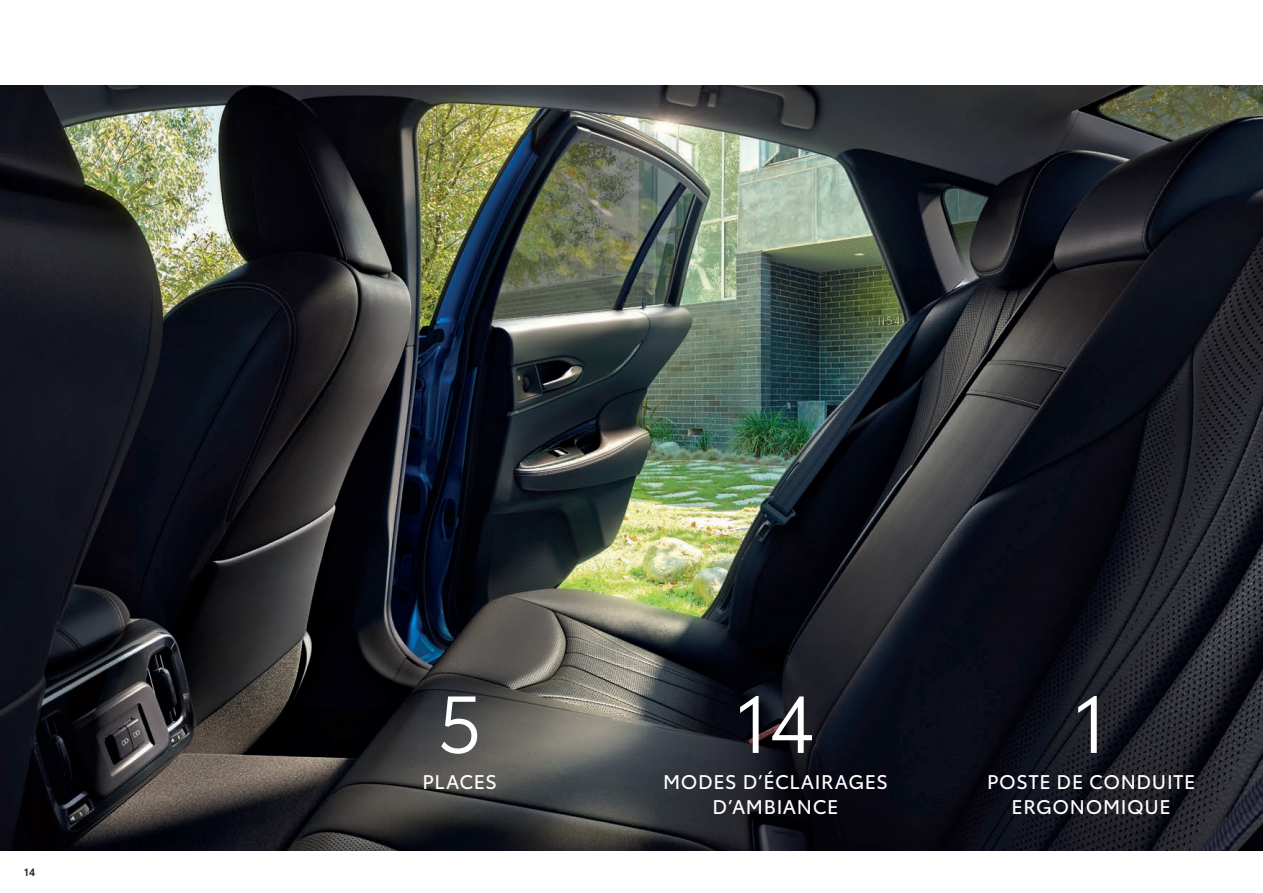
<style>
.page{position:relative;width:1263px;height:893px;background:#fff}
.page>*{position:absolute;margin:0;border:0;box-sizing:border-box;transform-origin:0 0}
.B_HEADLINE_RL{font:79.5px "Toyota Type";color:#fff}
.B_HEADLINE_RL-2{font:19.5px/25.5px "Toyota Type";letter-spacing:.03em;color:#fff;text-align:center}
.t1{font:600 10.5px "Toyota Type";color:#231f20}
</style>
<div class="page">
<img style="left:0;top:85px;width:1263px;height:765px">
<p class="t1" style="left:24px;top:864px;width:12px">14</p>
<p class="B_HEADLINE_RL" style="left:437px;top:666px;width:48px">5</p>
<p class="B_HEADLINE_RL-2" style="left:423px;top:768px;width:76px">PLACES</p>
<p class="B_HEADLINE_RL" style="left:735px;top:666px;width:82px">14</p>
<p class="B_HEADLINE_RL-2" style="left:663px;top:768px;width:226px">MODES D’ÉCLAIRAGES<br>D’AMBIANCE</p>
<p class="B_HEADLINE_RL" style="left:1073px;top:666px;width:37px">1</p>
<p class="B_HEADLINE_RL-2" style="left:987px;top:768px;width:210px">POSTE DE CONDUITE<br>ERGONOMIQUE</p>
</div>
